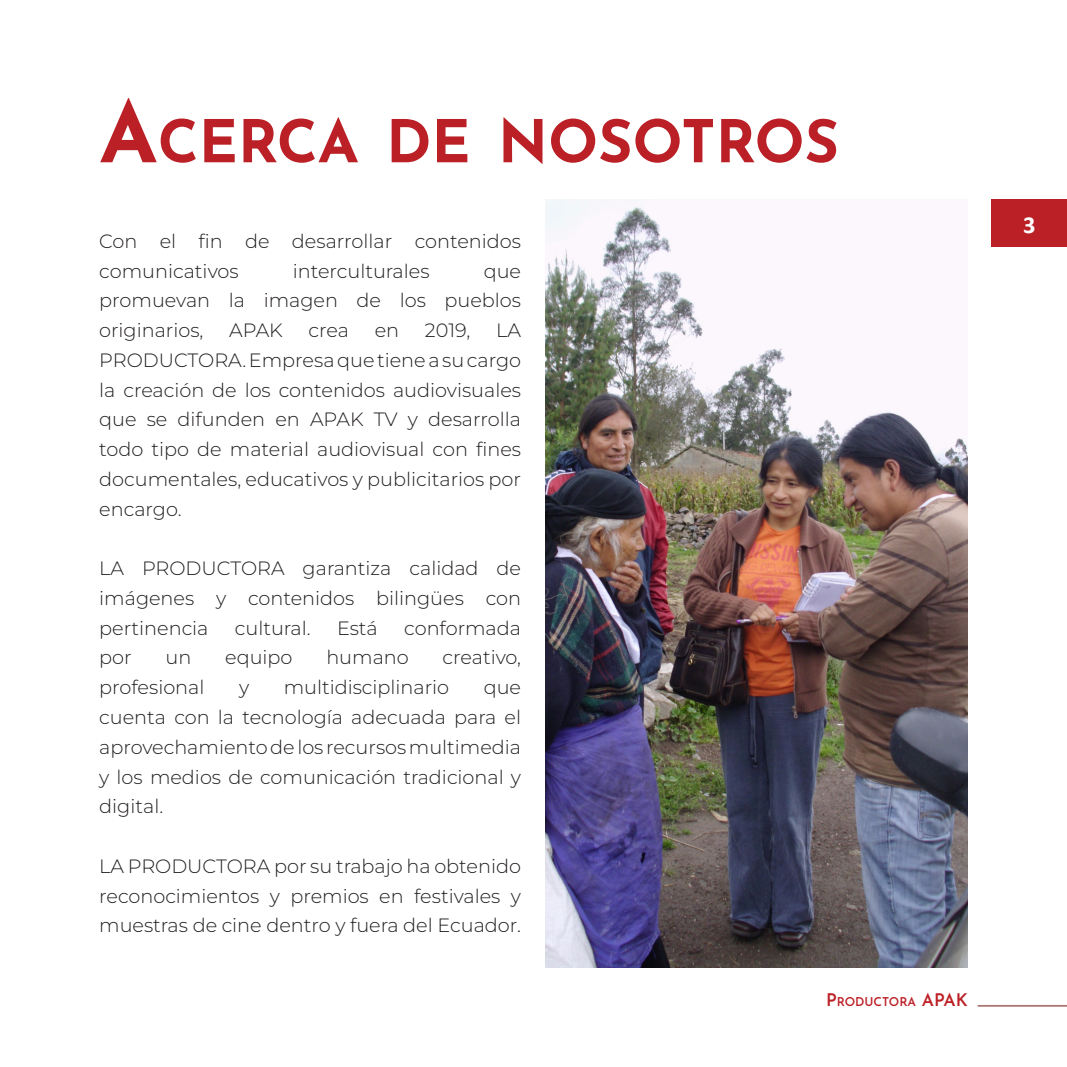
<style>
.page{position:relative;width:1067px;height:1067px;background:#fff}
.page>*{position:absolute;margin:0;border:0;box-sizing:border-box;transform-origin:0 0}
.Heading_1{font:700 58.8px "Josefin Sans";color:#bb2026}
.t1{font:700 24.5px "Calibri";color:#fff}
.body_text{font:300 19.25px/29.8px "Montserrat";color:#231f20;text-align:justify}
.t2{font:600 12.25px "Josefin Sans";color:#bc2026}
.s1{font-size:84px}
.s2{font-size:17.5px}
</style>
<div class="page">
<img style="left:546px;top:199px;width:421px;height:768px">
<div style="left:991px;top:199px;width:76px;height:48px;background:#bb2026"></div>
<hr style="left:977px;top:1005px;width:90px;height:1px;background:#aa7570">
<p class="Heading_1" style="left:99px;top:98px;width:741px"><span class="s1">A</span>CERCA DE NOSOTROS</p>
<p class="body_text" style="left:99px;top:225px;width:423px">Con el fin de desarrollar contenidos comunicativos</p>
<p class="body_text" style="left:293px;top:255px;width:138px">interculturales</p>
<p class="body_text" style="left:99px;top:255px;width:423px;text-indent:384px">que promuevan la imagen de los pueblos originarios,</p>
<p class="body_text" style="left:229px;top:315px;width:55px">APAK</p>
<p class="body_text" style="left:308px;top:315px;width:42px">crea</p>
<p class="body_text" style="left:375px;top:315px;width:26px">en</p>
<p class="body_text" style="left:425px;top:315px;width:47px">2019,</p>
<p class="body_text" style="left:99px;top:315px;width:423px;text-indent:397px">LA PRODUCTORA. Empresa que tiene a su cargo la creación de los contenidos audiovisuales que se difunden en APAK TV y desarrolla todo tipo de material audiovisual con fines documentales, educativos y publicitarios por encargo.</p>
<p class="body_text" style="left:99px;top:553px;width:423px">LA PRODUCTORA garantiza calidad de imágenes y contenidos bilingües con pertinencia</p>
<p class="body_text" style="left:235px;top:612px;width:77px">cultural.</p>
<p class="body_text" style="left:337px;top:612px;width:42px">Está</p>
<p class="body_text" style="left:404px;top:612px;width:118px">conformada</p>
<p class="body_text" style="left:99px;top:642px;width:34px">por</p>
<p class="body_text" style="left:166px;top:642px;width:27px">un</p>
<p class="body_text" style="left:225px;top:642px;width:69px">equipo</p>
<p class="body_text" style="left:326px;top:642px;width:84px">humano</p>
<p class="body_text" style="left:442px;top:642px;width:80px">creativo,</p>
<p class="body_text" style="left:99px;top:672px;width:107px">profesional</p>
<p class="body_text" style="left:239px;top:672px;width:12px">y</p>
<p class="body_text" style="left:284px;top:672px;width:167px">multidisciplinario</p>
<p class="body_text" style="left:99px;top:672px;width:423px;text-indent:384px">que cuenta con la tecnología adecuada para el aprovechamiento de los recursos multimedia y los medios de comunicación tradicional y digital.</p>
<p class="body_text" style="left:99px;top:850px;width:423px">LA PRODUCTORA por su trabajo ha obtenido reconocimientos y premios en festivales y muestras de cine dentro y fuera del Ecuador.</p>
<p class="t2" style="left:826px;top:992px;width:143px"><span class="s2">P</span>RODUCTORA <span class="s2">APAK</span></p>
<p class="t1" style="left:1023px;top:207px;width:14px">3</p>
</div>
